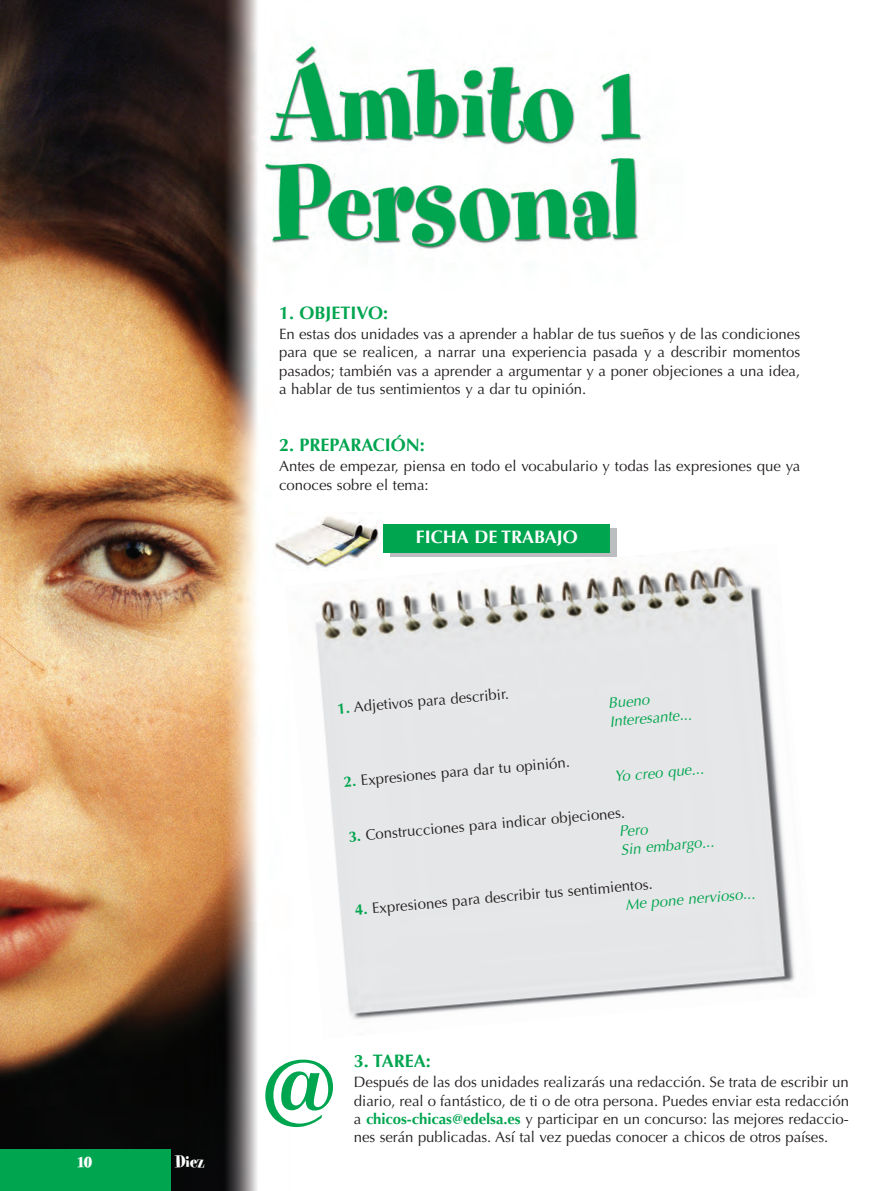
<style>
.page{position:relative;width:893px;height:1191px;background:#fff}
.page>*{position:absolute;margin:0;border:0;box-sizing:border-box;transform-origin:0 0}
.t1{font:700 108px "Optima";color:#00a54f}
.t2{font:19.5px "Spumoni LP";color:#fff}
.t3{font:700 18px "Optima";color:#00a54f}
.t4{font:700 18px "Optima";color:#fff}
.t5{font:15px/18.3px "Optima";color:#231f20}
.t6{font:italic 15px/18.3px "Optima";color:#00a54f}
.s1{font-weight:700;color:#00a54f}
.s2{font-style:normal}
.s3{font-style:italic;color:#00a54f}
</style>
<div class="page">
<img style="left:0;top:0;width:643px;height:1191px">
<img style="left:285px;top:543px;width:510px;height:496px">
<div style="left:0;top:1149px;width:170px;height:42px;background:#00a54f"></div>
<svg style="left:391px;top:528px;width:226px;height:29px"></svg>
<img style="left:273px;top:512px;width:111px;height:58px">
<div style="left:384px;top:524px;width:226px;height:28px;background:#00a54f"></div>
<div style="left:278px;top:304px;width:524px;height:198px;background:#fff"></div>
<h2 class="t2" style="left:78px;top:1154px;width:16px">10</h2>
<h2 class="t2" style="left:175px;top:1154px;width:31px">Diez</h2>
<p class="t3" style="left:279px;top:302px;width:110px">1. OBJETIVO:</p>
<p class="t5" style="left:279px;top:326px;width:523px;text-align:justify">En estas dos unidades vas a aprender a hablar de tus sueños y de las condiciones para que se realicen, a narrar una experiencia pasada y a describir momentos pasados; también vas a aprender a argumentar y a poner objeciones a una idea, a hablar de tus sentimientos y a dar tu opinión.</p>
<p class="t3" style="left:279px;top:435px;width:147px">2. PREPARACIÓN:</p>
<p class="t5" style="left:279px;top:458px;width:523px">Antes de empezar, piensa en todo el vocabulario y todas las expresiones que ya conoces sobre el tema:</p>
<p class="t4" style="left:416px;top:526px;width:164px">FICHA DE TRABAJO</p>
<p class="t5" style="left:337px;top:701px;width:174px;rotate:-5deg"><span class="s1">1.</span> Adjetivos para describir.</p>
<p class="t6" style="left:607px;top:695px;width:84px;rotate:-5deg">Bueno<br>Interesante..<span class="s2">.</span></p>
<p class="t5" style="left:343px;top:774px;width:229px;rotate:-5deg"><span class="s1">2.</span> Expresiones para dar tu opinión.</p>
<p class="t6" style="left:614px;top:768px;width:91px;rotate:-5deg">Yo creo que...</p>
<p class="t5" style="left:617px;top:805px;width:95px;text-indent:-270px;rotate:-5deg"><span class="s1">3.</span> Construcciones para indicar objeciones.<br><span class="s3">Pero<br>Sin embargo...</span></p>
<p class="t5" style="left:623px;top:878px;width:132px;text-indent:-270px;rotate:-5deg"><span class="s1">4.</span> Expresiones para describir tus sentimientos.<br><span class="s3">Me pone nervioso...</span></p>
<h1 class="t1" style="left:259px;top:1030px;width:82px">@</h1>
<p class="t3" style="left:354px;top:1050px;width:78px">3. TAREA:</p>
<p class="t5" style="left:354px;top:1074px;width:497px;text-align:justify">Después de las dos unidades realizarás una redacción. Se trata de escribir un diario, real o fantástico, de ti o de otra persona. Puedes enviar esta redacción a <span class="s1">chicos-chicas@edelsa.es</span> y participar en un concurso: las mejores redaccio&shy;nes serán publicadas. Así tal vez puedas conocer a chicos de otros países.</p>
</div>
